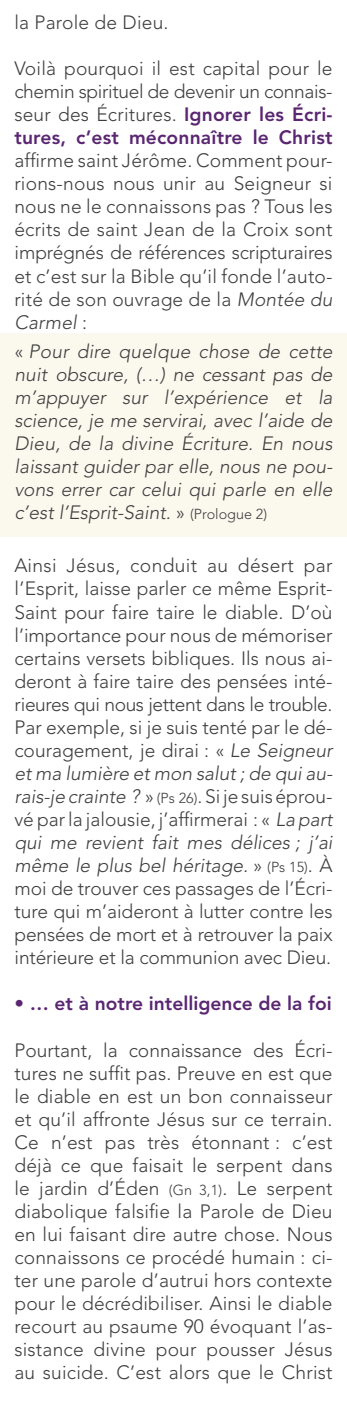
<style>
.page{position:relative;width:347px;height:1404px;background:#fff}
.page>*{position:absolute;margin:0;border:0;box-sizing:border-box;transform-origin:0 0}
.t1{font:300 19.2px/23px "Avenir LT Std";letter-spacing:.01em;color:#3e3e3f;text-align:justify}
.t2{font:italic 300 19.2px/23px "Avenir LT Std";color:#3e3e3f;text-align:justify}
.t3{font:800 19.2px "Avenir LT Std";color:#5a2672}
.s1{font-weight:800;color:#5a2672}
.s2{font-style:italic}
.s3{font-style:normal}
.s4{font-style:normal;font-size:14.4px}
.s5{font-size:14.4px}
</style>
<div class="page">
<div style="left:0;top:334px;width:347px;height:203px;background:#fbf9ee"></div>
<p class="t1" style="left:14px;top:11px;width:156px">la Parole de Dieu.</p>
<p class="t1" style="left:14px;top:57px;width:320px">Voilà pourquoi il est capital pour le chemin spirituel de devenir un connais&shy;seur des Écritures. <span class="s1">Ignorer les Écri&shy;tures, c’est méconnaître le Christ </span>affirme saint Jérôme. Comment pour&shy;rions-nous nous unir au Seigneur si nous ne le connaissons pas ? Tous les écrits de saint Jean de la Croix sont imprégnés de références scripturaires et c’est sur la Bible qu’il fonde l’auto&shy;rité de son ouvrage de la <span class="s2">Montée du Carmel</span> :</p>
<p class="t2" style="left:14px;top:340px;width:320px"><span class="s3">«</span> Pour dire quelque chose de cette nuit obscure, (…) ne cessant pas de m’appuyer sur l’expérience et la science, je me servirai, avec l’aide de Dieu, de la divine Écriture. En nous laissant guider par elle, nous ne pou&shy;vons errer car celui qui parle en elle c’est l’Esprit-Saint. <span class="s3">»</span> <span class="s4">(Prologue 2)</span></p>
<p class="t1" style="left:14px;top:554px;width:320px">Ainsi Jésus, conduit au désert par l’Esprit, laisse parler ce même Esprit-Saint pour faire taire le diable. D’où l’importance pour nous de mémoriser certains versets bibliques. Ils nous ai&shy;deront à faire taire des pensées inté&shy;rieures qui nous jettent dans le trouble.<br>Par exemple, si je suis tenté par le dé&shy;couragement, je dirai : « <span class="s2">Le Seigneur et ma lumière et mon salut ; de qui au&shy;rais-je crainte ?</span> » <span class="s5">(Ps 26)</span>. Si je suis éprou&shy;vé par la jalousie, j’affirmerai : « <span class="s2">La part qui me revient fait mes délices ; j’ai même le plus bel héritage.</span> » <span class="s5">(Ps 15)</span>. À moi de trouver ces passages de l’Écri&shy;ture qui m’aideront à lutter contre les pensées de mort et à retrouver la paix intérieure et la communion avec Dieu.</p>
<p class="t3" style="left:14px;top:992px;width:319px">• … et à notre intelligence de la foi</p>
<p class="t1" style="left:14px;top:1038px;width:320px">Pourtant, la connaissance des Écri&shy;tures ne suffit pas. Preuve en est que le diable en est un bon connaisseur et qu’il affronte Jésus sur ce terrain.<br>Ce n’est pas très étonnant : c’est déjà ce que faisait le serpent dans le jardin d’Éden <span class="s5">(Gn 3,1)</span>. Le serpent diabolique falsifie la Parole de Dieu en lui faisant dire autre chose. Nous connaissons ce procédé humain : ci&shy;ter une parole d’autrui hors contexte pour le décrédibiliser. Ainsi le diable recourt au psaume 90 évoquant l’as&shy;sistance divine pour pousser Jésus au suicide. C’est alors que le Christ</p>
</div>
